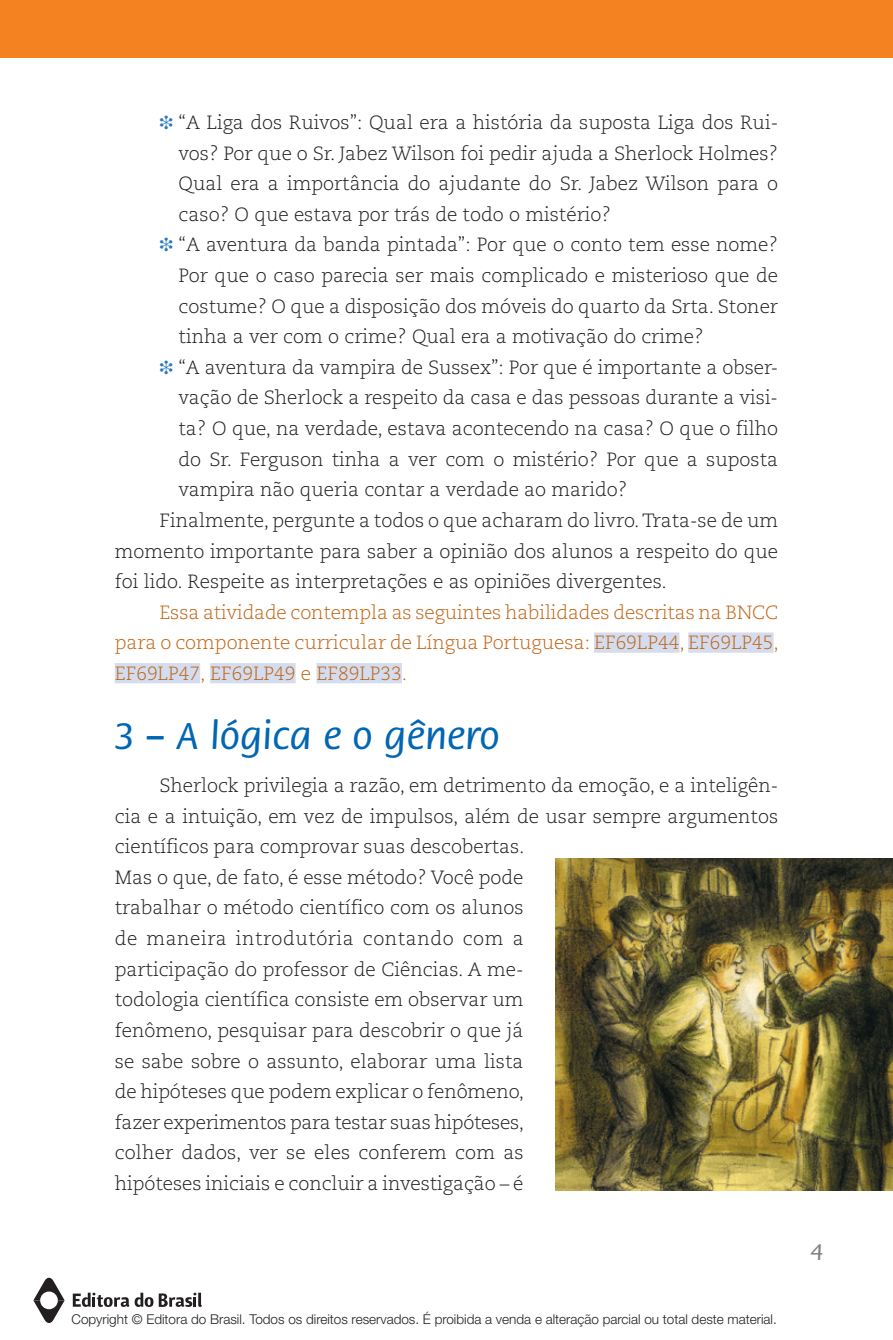
<style>
.page{position:relative;width:893px;height:1340px;background:#fff}
.page>*{position:absolute;margin:0;border:0;box-sizing:border-box;transform-origin:0 0}
.t1{font:500 40.5px "Flora Std";color:#0166b3}
.t2{font:500 24.75px "Flora Std";color:#808285}
.t3{font:300 19.12px/30.6px "Caecilia";color:#231f20}
.t4{font:300 19.12px/30.6px "Caecilia";color:#c06616;text-align:justify}
.t5{font:300 13.5px "Helvetica Neue";color:#231f20}
.s1{color:#2b79be}
</style>
<div class="page">
<div style="left:0;top:0;width:893px;height:58px;background:#f58220"></div>
<div style="left:594px;top:632px;width:85px;height:20px;background:#d4ddef"></div>
<div style="left:688px;top:632px;width:85px;height:20px;background:#d4ddef"></div>
<div style="left:115px;top:663px;width:85px;height:20px;background:#d4ddef"></div>
<div style="left:210px;top:663px;width:86px;height:20px;background:#d4ddef"></div>
<div style="left:316px;top:663px;width:86px;height:20px;background:#d4ddef"></div>
<img style="left:555px;top:859px;width:338px;height:330px">
<svg style="left:135px;top:1292px;width:18px;height:14px"></svg>
<svg style="left:73px;top:1292px;width:56px;height:14px"></svg>
<svg style="left:159px;top:1292px;width:43px;height:14px"></svg>
<svg style="left:33px;top:1277px;width:32px;height:45px"></svg>
<p class="t3" style="left:159px;top:107px;width:620px"><span class="s1">❉</span> “A Liga dos Ruivos”: Qual era a história da suposta Liga dos Rui-</p>
<p class="t3" style="left:179px;top:138px;width:601px">vos? Por que o Sr. Jabez Wilson foi pedir ajuda a Sherlock Holmes?</p>
<p class="t3" style="left:179px;top:169px;width:601px">Qual era a importância do ajudante do Sr. Jabez Wilson para o</p>
<p class="t3" style="left:179px;top:199px;width:434px">caso? O que estava por trás de todo o mistério?</p>
<p class="t3" style="left:159px;top:230px;width:620px"><span class="s1">❉</span> “A aventura da banda pintada”: Por que o conto tem esse nome?</p>
<p class="t3" style="left:179px;top:260px;width:601px">Por que o caso parecia ser mais complicado e misterioso que de</p>
<p class="t3" style="left:179px;top:291px;width:601px">costume? O que a disposição dos móveis do quarto da Srta. Stoner</p>
<p class="t3" style="left:179px;top:322px;width:527px">tinha a ver com o crime? Qual era a motivação do crime?</p>
<p class="t3" style="left:159px;top:352px;width:620px"><span class="s1">❉</span> “A aventura da vampira de Sussex”: Por que é importante a obser-</p>
<p class="t3" style="left:179px;top:383px;width:601px">vação de Sherlock a respeito da casa e das pessoas durante a visi-</p>
<p class="t3" style="left:179px;top:413px;width:601px">ta? O que, na verdade, estava acontecendo na casa? O que o filho</p>
<p class="t3" style="left:179px;top:444px;width:601px">do Sr. Ferguson tinha a ver com o mistério? Por que a suposta</p>
<p class="t3" style="left:179px;top:475px;width:450px">vampira não queria contar a verdade ao marido?</p>
<p class="t3" style="left:159px;top:505px;width:620px">Finalmente, pergunte a todos o que acharam do livro. Trata-se de um</p>
<p class="t3" style="left:115px;top:536px;width:665px">momento importante para saber a opinião dos alunos a respeito do que</p>
<p class="t3" style="left:115px;top:566px;width:554px">foi lido. Respeite as interpretações e as opiniões divergentes.</p>
<p class="t4" style="left:115px;top:597px;width:666px;text-indent:45px">Essa atividade contempla as seguintes habilidades descritas na BNCC para o componente curricular de Língua Portuguesa: EF69LP44, EF69LP45, EF69LP47, EF69LP49 e EF89LP33.</p>
<h1 class="t1" style="left:115px;top:714px;width:386px">3 – A lógica e o gênero</h1>
<p class="t3" style="left:115px;top:770px;width:665px;text-indent:45px">Sherlock privilegia a razão, em detrimento da emoção, e a inteligên&shy;cia e a intuição, em vez de impulsos, além de usar sempre argumentos científicos para comprovar suas descobertas.<br>Mas o que, de fato, é esse método? Você pode<br>trabalhar o método científico com os alunos<br>de maneira introdutória contando com a<br>participação do professor de Ciências. A me-<br>todologia científica consiste em observar um<br>fenômeno, pesquisar para descobrir o que já<br>se sabe sobre o assunto, elaborar uma lista<br>de hipóteses que podem explicar o fenômeno,<br>fazer experimentos para testar suas hipóteses,<br>colher dados, ver se eles conferem com as<br>hipóteses iniciais e concluir a investigação – é</p>
<p class="t5" style="left:72px;top:1310px;width:707px">Copyright © Editora do Brasil. Todos os direitos reservados. É proibida a venda e alteração parcial ou total deste material.</p>
<p class="t2" style="left:811px;top:1239px;width:13px">4</p>
</div>
